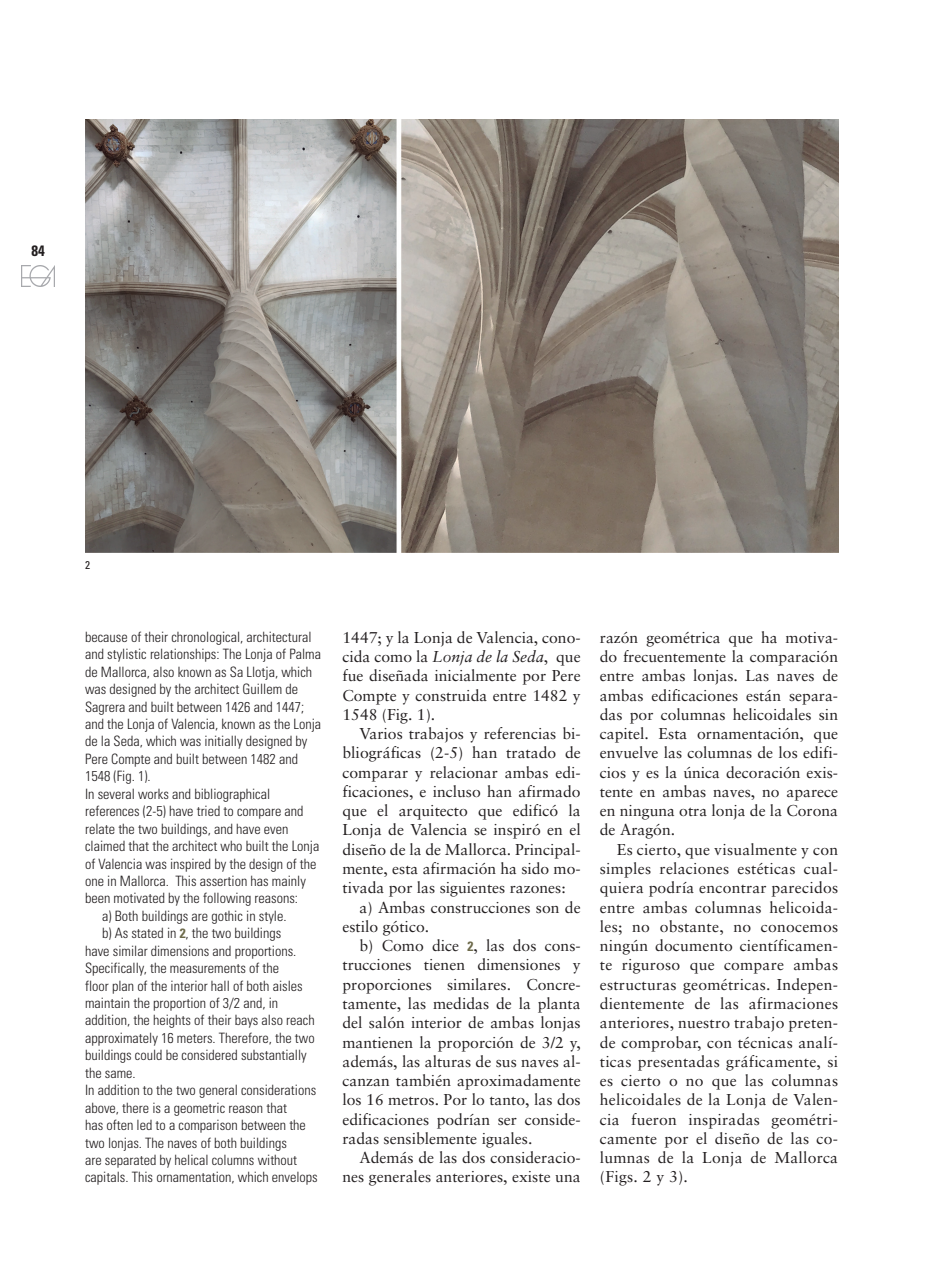
<style>
.page{position:relative;width:936px;height:1276px;background:#fff}
.page>*{position:absolute;margin:0;border:0;box-sizing:border-box;transform-origin:0 0}
.t1{font:15.75px/19.2px "Sabon";color:#231f20;text-align:justify}
.t2{font:700 condensed 15px "Univers";color:#231f20}
.t3{font:300 condensed 14.25px/17.4px "Univers";color:#231f20}
.PIES_DE_FOTO_INGLES{font:condensed 11.25px "Univers";color:#231f20}
.s1{font-weight:700;font-size:13.5px;color:#6d6a4a}
.s2{font-style:italic}
.s3{font-family:"Univers";font-weight:700;font-stretch:condensed;font-size:13.5px;color:#6d6a4a}
</style>
<div class="page">
<img style="left:22px;top:265px;width:33px;height:21px">
<img style="left:85px;top:119px;width:753px;height:434px">
<p class="t2" style="left:32px;top:242px;width:15px">84</p>
<p class="PIES_DE_FOTO_INGLES" style="left:85px;top:557px;width:6px">2</p>
<p class="t3" style="left:85px;top:628px;width:238px">because of their chronological, architectural and stylistic relationships: The Lonja of Palma de Mallorca, also known as Sa Llotja, which was designed by the architect Guillem de Sagrera and built between 1426 and 1447; and the Lonja of Valencia, known as the Lonja de la Seda, which was initially designed by Pere Compte and built between 1482 and 1548 (Fig. 1).</p>
<p class="t3" style="left:85px;top:785px;width:236px">In several works and bibliographical references (2-5) have tried to compare and relate the two buildings, and have even claimed that the architect who built the Lonja of Valencia was inspired by the design of the one in Mallorca. This assertion has mainly been motivated by the following reasons:</p>
<p class="t3" style="left:102px;top:907px;width:186px">a) Both buildings are gothic in style.</p>
<p class="t3" style="left:85px;top:924px;width:231px;text-indent:17px">b) As stated in <span class="s1">2</span>, the two buildings<br>have similar dimensions and proportions.<br>Specifically, the measurements of the<br>floor plan of the interior hall of both aisles maintain the proportion of 3/2 and, in addition, the heights of their bays also reach approximately 16 meters. Therefore, the two buildings could be considered substantially the same.</p>
<p class="t3" style="left:85px;top:1081px;width:234px">In addition to the two general considerations above, there is a geometric reason that<br>has often led to a comparison between the two lonjas. The naves of both buildings<br>are separated by helical columns without capitals. This ornamentation, which envelops</p>
<p class="t1" style="left:342px;top:627px;width:240px">1447; y la Lonja de Valencia, cono&shy;cida como la <span class="s2">Lonja de la Seda</span>, que fue diseñada inicialmente por Pere Compte y construida entre 1482 y 1548 (Fig. 1).</p>
<p class="t1" style="left:342px;top:724px;width:240px;text-indent:17px">Varios trabajos y referencias bi&shy;bliográficas (2-5) han tratado de comparar y relacionar ambas edi&shy;ficaciones, e incluso han afirmado que el arquitecto que edificó la Lonja de Valencia se inspiró en el diseño de la de Mallorca. Principal&shy;mente, esta afirmación ha sido mo&shy;tivada por las siguientes razones:</p>
<p class="t1" style="left:342px;top:897px;width:240px;text-indent:17px">a) Ambas construcciones son de estilo gótico.</p>
<p class="t1" style="left:342px;top:936px;width:240px;text-indent:17px">b) Como dice <span class="s3">2</span>, las dos cons&shy;trucciones tienen dimensiones y proporciones similares. Concre&shy;tamente, las medidas de la planta del salón interior de ambas lonjas mantienen la proporción de 3/2 y, además, las alturas de sus naves al&shy;canzan también aproximadamente los 16 metros. Por lo tanto, las dos edificaciones podrían ser conside&shy;radas sensiblemente iguales.</p>
<p class="t1" style="left:342px;top:1148px;width:240px;text-align:right">Además de las dos consideracio&shy;nes generales anteriores, existe una</p>
<p class="t1" style="left:600px;top:627px;width:240px">razón geométrica que ha motiva&shy;do frecuentemente la comparación entre ambas lonjas. Las naves de ambas edificaciones están separa&shy;das por columnas helicoidales sin capitel. Esta ornamentación, que envuelve las columnas de los edifi&shy;cios y es la única decoración exis&shy;tente en ambas naves, no aparece en ninguna otra lonja de la Corona de Aragón.</p>
<p class="t1" style="left:600px;top:839px;width:240px;text-indent:17px">Es cierto, que visualmente y con simples relaciones estéticas cual&shy;quiera podría encontrar parecidos entre ambas columnas helicoida&shy;les; no obstante, no conocemos ningún documento científicamen&shy;te riguroso que compare ambas estructuras geométricas. Indepen&shy;dientemente de las afirmaciones anteriores, nuestro trabajo preten&shy;de comprobar, con técnicas analí&shy;ticas presentadas gráficamente, si es cierto o no que las columnas helicoidales de la Lonja de Valen&shy;cia fueron inspiradas geométri&shy;camente por el diseño de las co&shy;lumnas de la Lonja de Mallorca (Figs. 2 y 3).</p>
</div>
